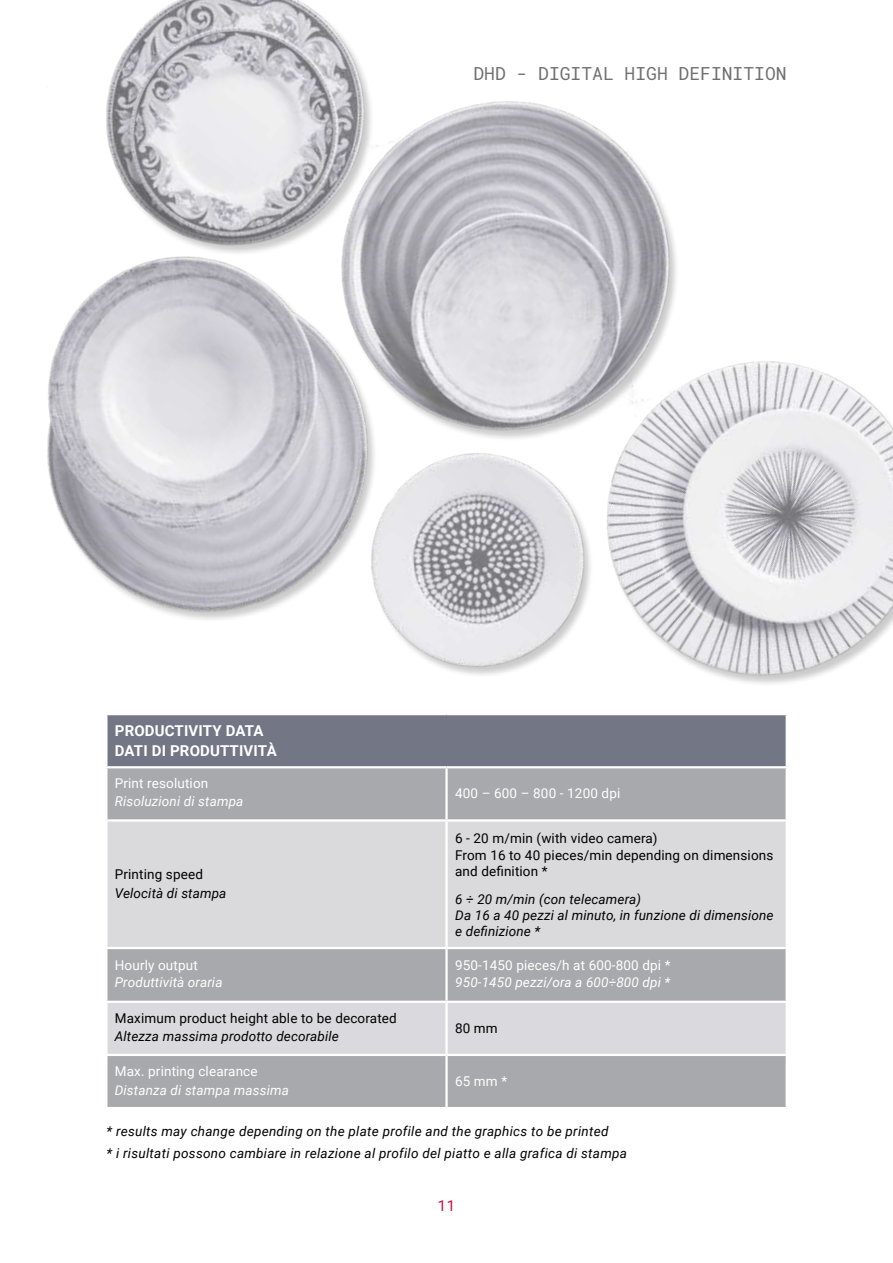
<style>
.page{position:relative;width:893px;height:1263px;background:#fff}
.page>*{position:absolute;margin:0;border:0;box-sizing:border-box;transform-origin:0 0}
.t1{font:18px "Roboto Mono";color:#706f6f}
.t2{font:700 15px/19.8px "Roboto";letter-spacing:.01em;color:#fff}
.t3{font:15px "Roboto Mono";color:#cc123a}
.t4{font:italic 13.5px/16.2px "Roboto";letter-spacing:.01em;color:#000}
.t5{font:13.5px/16.2px "Roboto";letter-spacing:.01em;color:#000}
.t6{font:13.5px "Roboto";letter-spacing:.01em;color:#fff}
.t7{font:italic 13.5px "Roboto";letter-spacing:.01em;color:#fff}
</style>
<div class="page">
<img style="left:47px;top:0;width:846px;height:684px">
<div style="left:106px;top:714px;width:681px;height:53px;background:#727685"></div>
<div style="left:106px;top:767px;width:341px;height:53px;background:#a7a9ad"></div>
<div style="left:447px;top:767px;width:340px;height:53px;background:#a7a9ad"></div>
<div style="left:106px;top:820px;width:341px;height:128px;background:#dadadd"></div>
<div style="left:447px;top:820px;width:340px;height:128px;background:#dadadd"></div>
<div style="left:107px;top:949px;width:679px;height:158px;background:#a8a9ad"></div>
<div style="left:107px;top:1003px;width:679px;height:51px;background:#dadade"></div>
<hr style="left:105px;top:713px;width:342px;height:2px;background:#fff">
<hr style="left:105px;top:715px;width:2px;height:51px;background:#fff">
<hr style="left:447px;top:713px;width:341px;height:2px;background:#fff">
<hr style="left:786px;top:715px;width:2px;height:51px;background:#fff">
<hr style="left:105px;top:766px;width:342px;height:2px;background:#fff">
<hr style="left:105px;top:768px;width:2px;height:51px;background:#fff">
<hr style="left:447px;top:766px;width:341px;height:2px;background:#fff">
<hr style="left:445px;top:768px;width:3px;height:51px;background:#fff">
<hr style="left:786px;top:768px;width:2px;height:51px;background:#fff">
<hr style="left:105px;top:819px;width:342px;height:2px;background:#fff">
<hr style="left:105px;top:821px;width:2px;height:126px;background:#fff">
<hr style="left:447px;top:819px;width:341px;height:2px;background:#fff">
<hr style="left:445px;top:821px;width:3px;height:126px;background:#fff">
<hr style="left:786px;top:821px;width:2px;height:126px;background:#fff">
<hr style="left:105px;top:947px;width:342px;height:2px;background:#fff">
<hr style="left:447px;top:947px;width:341px;height:2px;background:#fff">
<hr style="left:445px;top:949px;width:3px;height:52px;background:#fff">
<hr style="left:105px;top:1001px;width:342px;height:2px;background:#fff">
<hr style="left:447px;top:1001px;width:341px;height:2px;background:#fff">
<hr style="left:445px;top:1003px;width:3px;height:51px;background:#fff">
<hr style="left:105px;top:1054px;width:342px;height:2px;background:#fff">
<hr style="left:447px;top:1054px;width:341px;height:2px;background:#fff">
<hr style="left:445px;top:1056px;width:3px;height:51px;background:#fff">
<h1 class="t1" style="left:473px;top:61px;width:315px">DHD - DIGITAL HIGH DEFINITION</h1>
<p class="t2" style="left:115px;top:721px;width:163px">PRODUCTIVITY DATA<br>DATI DI PRODUTTIVITÀ</p>
<p class="t6" style="left:115px;top:774px;width:95px">Print resolution</p>
<p class="t7" style="left:115px;top:792px;width:130px">Risoluzioni di stampa</p>
<p class="t5" style="left:115px;top:865px;width:90px">Printing speed</p>
<p class="t4" style="left:115px;top:885px;width:113px">Velocità di stampa</p>
<p class="t6" style="left:455px;top:784px;width:167px">400 – 600 – 800 - 1200 dpi</p>
<p class="t5" style="left:455px;top:830px;width:320px">6 - 20 m/min (with video camera)<br>From 16 to 40 pieces/min depending on dimensions and definition *</p>
<p class="t4" style="left:455px;top:890px;width:320px">6 ÷ 20 m/min (con telecamera)<br>Da 16 a 40 pezzi al minuto, in funzione di dimensione e definizione *</p>
<p class="t6" style="left:115px;top:955px;width:84px">Hourly output</p>
<p class="t6" style="left:455px;top:955px;width:217px">950-1450 pieces/h at 600-800 dpi *</p>
<p class="t7" style="left:115px;top:973px;width:109px">Produttività oraria</p>
<p class="t5" style="left:115px;top:1009px;width:283px">Maximum product height able to be decorated</p>
<p class="t4" style="left:115px;top:1028px;width:226px">Altezza massima prodotto decorabile</p>
<p class="t7" style="left:455px;top:973px;width:216px">950-1450 pezzi/ora a 600÷800 dpi *</p>
<p class="t5" style="left:455px;top:1019px;width:44px">80 mm</p>
<p class="t6" style="left:115px;top:1062px;width:144px">Max. printing clearance</p>
<p class="t6" style="left:455px;top:1072px;width:54px">65 mm *</p>
<p class="t4" style="left:107px;top:1119px;width:522px;line-height:21.9px">* results may change depending on the plate profile and the graphics to be printed<br>* i risultati possono cambiare in relazione al profilo del piatto e alla grafica di stampa</p>
<p class="t7" style="left:115px;top:1080px;width:176px">Distanza di stampa massima</p>
<p class="t3" style="left:437px;top:1195px;width:19px">11</p>
</div>
